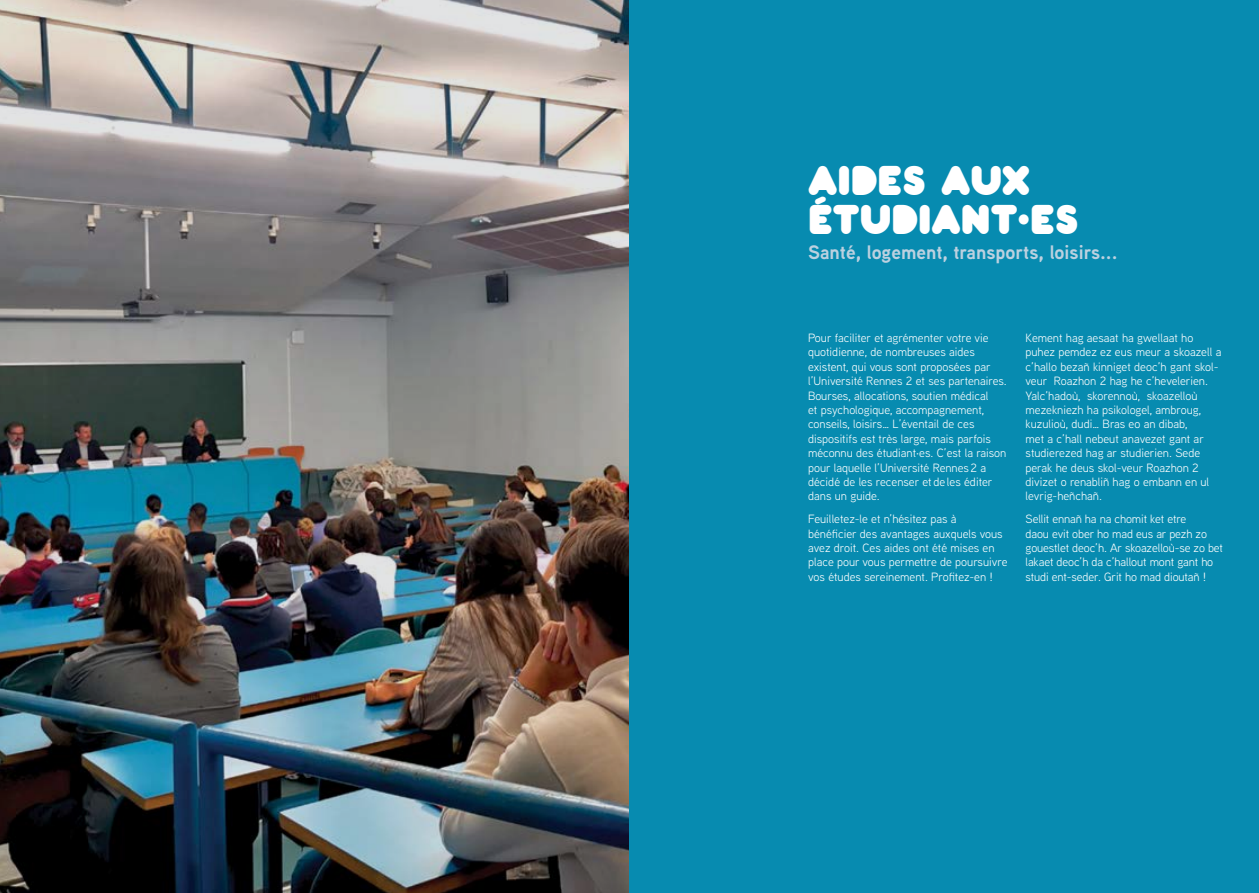
<style>
.page{position:relative;width:1259px;height:893px;background:#fff}
.page>*{position:absolute;margin:0;border:0;box-sizing:border-box;transform-origin:0 0}
.t1{font:40.5px/39px "Pochoir Pleine";color:#fff}
.t2{font:700 19.5px "Aaux Next";color:#bcd1e0}
.t3{font:12px/14.4px "Aaux Next";color:#fff}
</style>
<div class="page">
<img style="left:0;top:0;width:629px;height:893px">
<div style="left:629px;top:0;width:630px;height:893px;background:#078bb0"></div>
<p class="t1" style="left:808px;top:159px;width:271px">AIDES AUX<br>ÉTUDIANT·ES</p>
<p class="t2" style="left:808px;top:238px;width:311px">Santé, logement, transports, loisirs...</p>
<p class="t3" style="left:808px;top:330px;width:200px">Pour faciliter et agrémenter votre vie quotidienne, de nombreuses aides existent, qui vous sont proposées par l’Université Rennes 2 et ses partenaires.<br>Bourses, allocations, soutien médical<br>et psychologique, accompagnement, conseils, loisirs… L’éventail de ces dispositifs est très large, mais parfois méconnu des étudiant·es. C’est la raison pour laquelle l’Université Rennes 2 a décidé de les recenser et de les éditer dans un guide.</p>
<p class="t3" style="left:808px;top:511px;width:201px">Feuilletez-le et n’hésitez pas à bénéficier des avantages auxquels vous avez droit. Ces aides ont été mises en place pour vous permettre de poursuivre vos études sereinement. Profitez-en !</p>
<p class="t3" style="left:1025px;top:330px;width:197px">Kement hag aesaat ha gwellaat ho puhez pemdez ez eus meur a skoazell a c’hallo bezañ kinniget deoc’h gant skol&shy;veur Roazhon 2 hag he c’hevelerien.<br>Yalc’hadoù, skorennoù, skoazelloù mezekniezh ha psikologel, ambroug, kuzulioù, dudi… Bras eo an dibab,<br>met a c’hall nebeut anavezet gant ar studierezed hag ar studierien. Sede perak he deus skol-veur Roazhon 2 divizet o renabliñ hag o embann en ul levrig-heñchañ.</p>
<p class="t3" style="left:1025px;top:511px;width:199px">Sellit ennañ ha na chomit ket etre<br>daou evit ober ho mad eus ar pezh zo gouestlet deoc’h. Ar skoazelloù-se zo bet lakaet deoc’h da c’hallout mont gant ho studi ent-seder. Grit ho mad dioutañ !</p>
</div>
